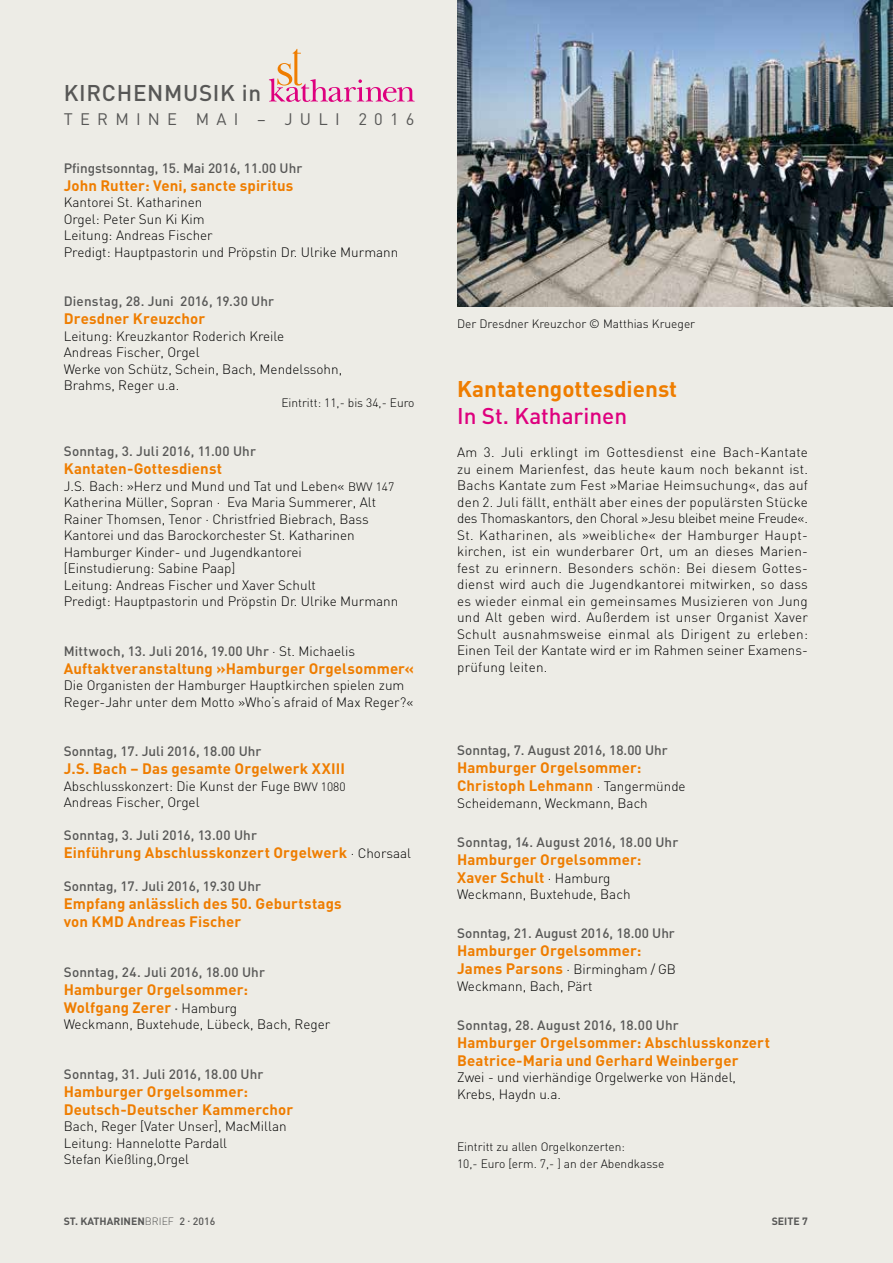
<style>
.page{position:relative;width:893px;height:1263px;background:#edece6}
.page>*{position:absolute;margin:0;border:0;box-sizing:border-box;transform-origin:0 0}
.t1{font:700 22.5px "DIN";color:#ef7d00}
.t2{font:500 22.5px "DIN";color:#de007e}
.t3{font:500 22.5px "DIN";letter-spacing:.03em;color:#575756}
.t4{font:16.5px "DIN";letter-spacing:.44em;color:#575756}
.t5{font:700 15px/18px "DIN";letter-spacing:.01em;color:#ef7d00}
.t6{font:300 13.5px/16.5px "DIN";color:#000}
.t7{font:500 13.5px "DIN";letter-spacing:.005em;color:#575756}
.t8{font:300 12px/16.5px "DIN";color:#000}
.t9{font:700 10.5px "DIN";color:#575756}
.s1{font-size:12px}
.s2{font-weight:300;color:#000}
.s3{font-weight:300;font-size:13.5px;color:#000}
.s4{font-weight:500;font-size:13.5px;color:#575756}
.s5{font-weight:700;font-size:15px;color:#ef7d00}
.s6{font-weight:300}
.s7{font-weight:500}
</style>
<div class="page">
<svg style="left:269px;top:49px;width:146px;height:53px"></svg>
<img style="left:457px;top:0;width:436px;height:306px">
<h1 class="t3" style="left:64px;top:79px;width:199px">KIRCHENMUSIK in</h1>
<p class="t4" style="left:64px;top:109px;width:352px">TERMINE MAI – JULI 2016</p>
<p class="t7" style="left:64px;top:159px;width:240px">Pfingstsonntag, 15. Mai 2016, 11.00 Uhr</p>
<p class="t5" style="left:64px;top:176px;width:231px">John Rutter: Veni, sancte spiritus</p>
<p class="t6" style="left:64px;top:194px;width:336px">Kantorei St. Katharinen<br>Orgel: Peter Sun Ki Kim<br>Leitung: Andreas Fischer<br>Predigt: Hauptpastorin und Pröpstin Dr. Ulrike Murmann</p>
<p class="t7" style="left:64px;top:293px;width:212px">Dienstag, 28. Juni 2016, 19.30 Uhr</p>
<p class="t5" style="left:64px;top:309px;width:143px">Dresdner Kreuzchor</p>
<p class="t6" style="left:64px;top:327px;width:280px">Leitung: Kreuzkantor Roderich Kreile<br>Andreas Fischer, Orgel<br>Werke von Schütz, Schein, Bach, Mendelssohn,<br>Brahms, Reger u.a.</p>
<p class="t8" style="left:281px;top:394px;width:135px">Eintritt: 11,- bis 34,- Euro</p>
<p class="t7" style="left:64px;top:443px;width:194px">Sonntag, 3. Juli 2016, 11.00 Uhr</p>
<p class="t5" style="left:64px;top:459px;width:160px">Kantaten-Gottesdienst</p>
<p class="t6" style="left:64px;top:477px;width:336px">J.S. Bach: »Herz und Mund und Tat und Leben« <span class="s1">BWV 147<br></span>Katherina Müller, Sopran · Eva Maria Summerer, Alt Rainer Thomsen, Tenor · Christfried Biebrach, Bass Kantorei und das Barockorchester St. Katharinen Hamburger Kinder- und Jugendkantorei<br>[Einstudierung: Sabine Paap]<br>Leitung: Andreas Fischer und Xaver Schult<br>Predigt: Hauptpastorin und Pröpstin Dr. Ulrike Murmann</p>
<p class="t7" style="left:64px;top:642px;width:293px">Mittwoch, 13. Juli 2016, 19.00 Uhr <span class="s2">· St. Michaelis</span></p>
<p class="t5" style="left:64px;top:659px;width:352px">Auftaktveranstaltung »Hamburger Orgelsommer«</p>
<p class="t6" style="left:64px;top:677px;width:351px">Die Organisten der Hamburger Hauptkirchen spielen zum<br>Reger-Jahr unter dem Motto »Who‘s afraid of Max Reger?«</p>
<p class="t7" style="left:64px;top:743px;width:199px">Sonntag, 17. Juli 2016, 18.00 Uhr</p>
<p class="t5" style="left:64px;top:759px;width:283px">J.S. Bach – Das gesamte Orgelwerk XXIII</p>
<p class="t6" style="left:64px;top:777px;width:283px">Abschlusskonzert: Die Kunst der Fuge <span class="s1">BWV 1080<br></span>Andreas Fischer, Orgel</p>
<p class="t7" style="left:64px;top:827px;width:195px">Sonntag, 3. Juli 2016, 13.00 Uhr</p>
<p class="t5" style="left:64px;top:843px;width:349px">Einführung Abschlusskonzert Orgelwerk <span class="s3">· Chorsaal</span></p>
<p class="t7" style="left:64px;top:878px;width:199px">Sonntag, 17. Juli 2016, 19.30 Uhr</p>
<p class="t5" style="left:64px;top:894px;width:279px">Empfang anlässlich des 50. Geburtstags von KMD Andreas Fischer</p>
<p class="t7" style="left:64px;top:963px;width:203px">Sonntag, 24. Juli 2016, 18.00 Uhr</p>
<p class="t5" style="left:64px;top:980px;width:186px">Hamburger Orgelsommer:<br>Wolfgang Zerer <span class="s4">·</span> <span class="s3">Hamburg</span></p>
<p class="t6" style="left:64px;top:1016px;width:268px">Weckmann, Buxtehude, Lübeck, Bach, Reger</p>
<p class="t7" style="left:64px;top:1065px;width:201px">Sonntag, 31. Juli 2016, 18.00 Uhr</p>
<p class="t5" style="left:64px;top:1082px;width:231px">Hamburger Orgelsommer:<br>Deutsch-Deutscher Kammerchor</p>
<p class="t6" style="left:64px;top:1118px;width:224px">Bach, Reger [Vater Unser], MacMillan<br>Leitung: Hannelotte Pardall<br>Stefan Kießling,Orgel</p>
<p class="t8" style="left:457px;top:315px;width:240px">Der Dresdner Kreuzchor © Matthias Krueger</p>
<h1 class="t1" style="left:457px;top:374px;width:221px">Kantatengottesdienst</h1>
<h1 class="t2" style="left:457px;top:402px;width:172px">In St. Katharinen</h1>
<p class="t6" style="left:457px;top:444px;width:352px;text-align:justify">Am 3. Juli erklingt im Gottesdienst eine Bach-Kantate zu einem Marienfest, das heute kaum noch bekannt ist.<br>Bachs Kantate zum Fest »Mariae Heimsuchung«, das auf den 2. Juli fällt, enthält aber eines der populärsten Stücke des Thomaskantors, den Choral »Jesu bleibet meine Freude«.<br>St. Katharinen, als »weibliche« der Hamburger Haupt&shy;kirchen, ist ein wunderbarer Ort, um an dieses Marien&shy;fest zu erinnern. Besonders schön: Bei diesem Gottes&shy;dienst wird auch die Jugendkantorei mitwirken, so dass es wieder einmal ein gemeinsames Musizieren von Jung und Alt geben wird. Außerdem ist unser Organist Xaver Schult ausnahmsweise einmal als Dirigent zu erleben:<br>Einen Teil der Kantate wird er im Rahmen seiner Examens&shy;prüfung leiten.</p>
<p class="t7" style="left:457px;top:742px;width:212px">Sonntag, 7. August 2016, 18.00 Uhr</p>
<p class="t5" style="left:457px;top:758px;width:230px">Hamburger Orgelsommer:<br>Christoph Lehmann <span class="s3">· Tangermünde</span></p>
<p class="t6" style="left:457px;top:795px;width:192px">Scheidemann, Weckmann, Bach</p>
<p class="t7" style="left:457px;top:833px;width:223px">Sonntag, 14. August 2016, 18.00 Uhr</p>
<p class="t5" style="left:457px;top:850px;width:186px">Hamburger Orgelsommer:<br>Xaver Schult <span class="s3">· Hamburg</span></p>
<p class="t6" style="left:457px;top:886px;width:175px">Weckmann, Buxtehude, Bach</p>
<p class="t7" style="left:457px;top:925px;width:219px">Sonntag, 21. August 2016, 18.00 Uhr</p>
<p class="t5" style="left:457px;top:941px;width:186px">Hamburger Orgelsommer:</p>
<p class="t6" style="left:457px;top:961px;width:220px"><span class="s5">James Parsons</span> · Birmingham / GB<br>Weckmann, Bach, Pärt</p>
<p class="t7" style="left:457px;top:1016px;width:223px">Sonntag, 28. August 2016, 18.00 Uhr</p>
<p class="t5" style="left:457px;top:1033px;width:314px">Hamburger Orgelsommer: Abschlusskonzert<br>Beatrice-Maria und Gerhard Weinberger</p>
<p class="t6" style="left:457px;top:1069px;width:280px">Zwei - und vierhändige Orgelwerke von Händel,<br>Krebs, Haydn u.a.</p>
<p class="t8" style="left:457px;top:1139px;width:209px">Eintritt zu allen Orgelkonzerten:<br>10,- Euro [erm. 7,- ] an der Abendkasse</p>
<p class="t9" style="left:64px;top:1214px;width:153px">ST. KATHARINEN<span class="s6">BRIEF</span> <span class="s7">2 </span><sup>.</sup> <span class="s7">2016</span></p>
<p class="t9" style="left:772px;top:1214px;width:38px">SEITE 7</p>
</div>
